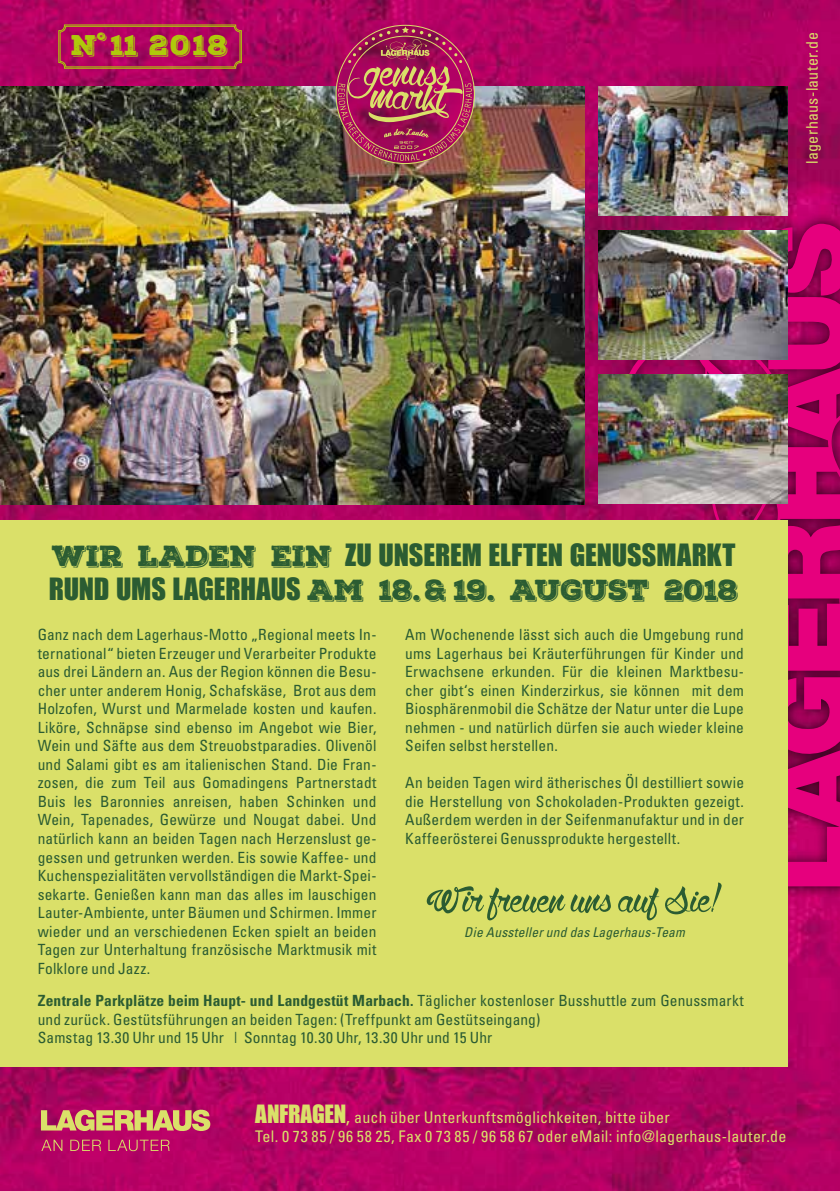
<style>
.page{position:relative;width:840px;height:1191px;background:#fff}
.page>*{position:absolute;margin:0;border:0;box-sizing:border-box;transform-origin:0 0}
.t1{font:57.8px "Wolfinthe City";letter-spacing:.005em;color:#2b5c32}
.t2{font:28.2px "Impact";color:#2b5c32}
.t3{font:28.2px "Nexa Rust Slab Black Shadow 01";letter-spacing:-.015em;color:#2b5c32}
.t4{font:27.6px "Nexa Rust Slab Black Shadow 01";letter-spacing:.055em;color:#afca0b}
.t5{font:condensed 16px/19.2px "Univers";letter-spacing:.02em;color:#dae069}
.t6{font:condensed 15.4px/18.6px "Univers";letter-spacing:.01em;color:#2b5c32;text-align:justify}
.t7{font:italic condensed 13.4px "Univers";letter-spacing:.015em;color:#2b5c32}
.s1{font-family:"Nexa Rust Slab Black Shadow 01"}
.s2{font-family:"Impact"}
.s3{font-weight:700}
.s4{font-family:"Impact";font-stretch:normal;font-size:23.2px}
.s5{font-size:19.2px}
</style>
<div class="page">
<img style="left:0;top:0;width:839px;height:1191px">
<svg style="left:620px;top:223px;width:219px;height:663px;background:#c0086a"></svg>
<div style="left:0;top:520px;width:786px;height:546px;background:#dae069"></div>
<img style="left:0;top:87px;width:583px;height:418px">
<img style="left:598px;top:87px;width:188px;height:128px">
<img style="left:598px;top:231px;width:188px;height:128px">
<img style="left:598px;top:375px;width:188px;height:128px">
<svg style="left:41px;top:1109px;width:169px;height:22px;background:#ca8d66"></svg>
<svg style="left:41px;top:1139px;width:129px;height:12px;background:#bf2e66"></svg>
<svg style="left:58px;top:25px;width:183px;height:44px;background:#af0d5c"></svg>
<div style="left:60px;top:26px;width:180px;height:41px;border:1px solid #afca0b;border-radius:6px"></div>
<svg style="left:338px;top:27px;width:133px;height:134px;background:#aa375a"></svg>
<h3 class="t4" style="left:71px;top:27px;width:158px">N˚11 2018</h3>
<p class="t5" style="left:801px;top:164px;width:133px;rotate:-90deg">lagerhaus-lauter.de</p>
<h2 class="t2" style="left:52px;top:533px;width:684px"><span class="s1">WIR LADEN EIN</span> ZU UNSEREM ELFTEN GENUSSMARKT</h2>
<h2 class="t3" style="left:49px;top:570px;width:690px"><span class="s2">RUND UMS LAGERHAUS</span> AM 18.&amp; 19. AUGUST 2018</h2>
<p class="t6" style="left:38px;top:625px;width:340px">Ganz nach dem Lagerhaus-Motto „Regional meets In&shy;ternational“ bieten Erzeuger und Verarbeiter Produkte aus drei Ländern an. Aus der Region können die Besu&shy;cher unter anderem Honig, Schafskäse, Brot aus dem Holzofen, Wurst und Marmelade kosten und kaufen.<br>Liköre, Schnäpse sind ebenso im Angebot wie Bier, Wein und Säfte aus dem Streuobstparadies. Olivenöl und Salami gibt es am italienischen Stand. Die Fran&shy;zosen, die zum Teil aus Gomadingens Partnerstadt Buis les Baronnies anreisen, haben Schinken und Wein, Tapenades, Gewürze und Nougat dabei. Und natürlich kann an beiden Tagen nach Herzenslust ge&shy;gessen und getrunken werden. Eis sowie Kaffee- und Kuchenspezialitäten vervollständigen die Markt-Spei&shy;sekarte. Genießen kann man das alles im lauschigen Lauter-Ambiente, unter Bäumen und Schirmen. Immer wieder und an verschiedenen Ecken spielt an beiden Tagen zur Unterhaltung französische Marktmusik mit Folklore und Jazz.</p>
<p class="t6" style="left:38px;top:991px;width:707px;text-align:left"><span class="s3">Zentrale Parkplätze beim Haupt- und Landgestüt Marbach.</span> Täglicher kostenloser Busshuttle zum Genussmarkt und zurück. Gestütsführungen an beiden Tagen: (Treffpunkt am Gestütseingang)<br>Samstag 13.30 Uhr und 15 Uhr | Sonntag 10.30 Uhr, 13.30 Uhr und 15 Uhr</p>
<p class="t6" style="left:405px;top:625px;width:340px">Am Wochenende lässt sich auch die Umgebung rund ums Lagerhaus bei Kräuterführungen für Kinder und Erwachsene erkunden. Für die kleinen Marktbesu&shy;cher gibt‘s einen Kinderzirkus, sie können mit dem Biosphärenmobil die Schätze der Natur unter die Lupe nehmen - und natürlich dürfen sie auch wieder kleine Seifen selbst herstellen.</p>
<p class="t6" style="left:405px;top:773px;width:340px">An beiden Tagen wird ätherisches Öl destilliert sowie die Herstellung von Schokoladen-Produkten gezeigt.<br>Außerdem werden in der Seifenmanufaktur und in der Kaffeerösterei Genussprodukte hergestellt.</p>
<h1 class="t1" style="left:425px;top:857px;width:299px">Wir freuen uns auf Sie!</h1>
<p class="t7" style="left:464px;top:923px;width:222px">Die Aussteller und das Lagerhaus-Team</p>
<p class="t5" style="left:255px;top:1107px;width:532px"><span class="s4">ANFRAGEN</span><span class="s5">,</span> auch über Unterkunftsmöglichkeiten, bitte über<br>Tel. 0 73 85 / 96 58 25, Fax 0 73 85 / 96 58 67 oder eMail: info@lagerhaus-lauter.de</p>
</div>
